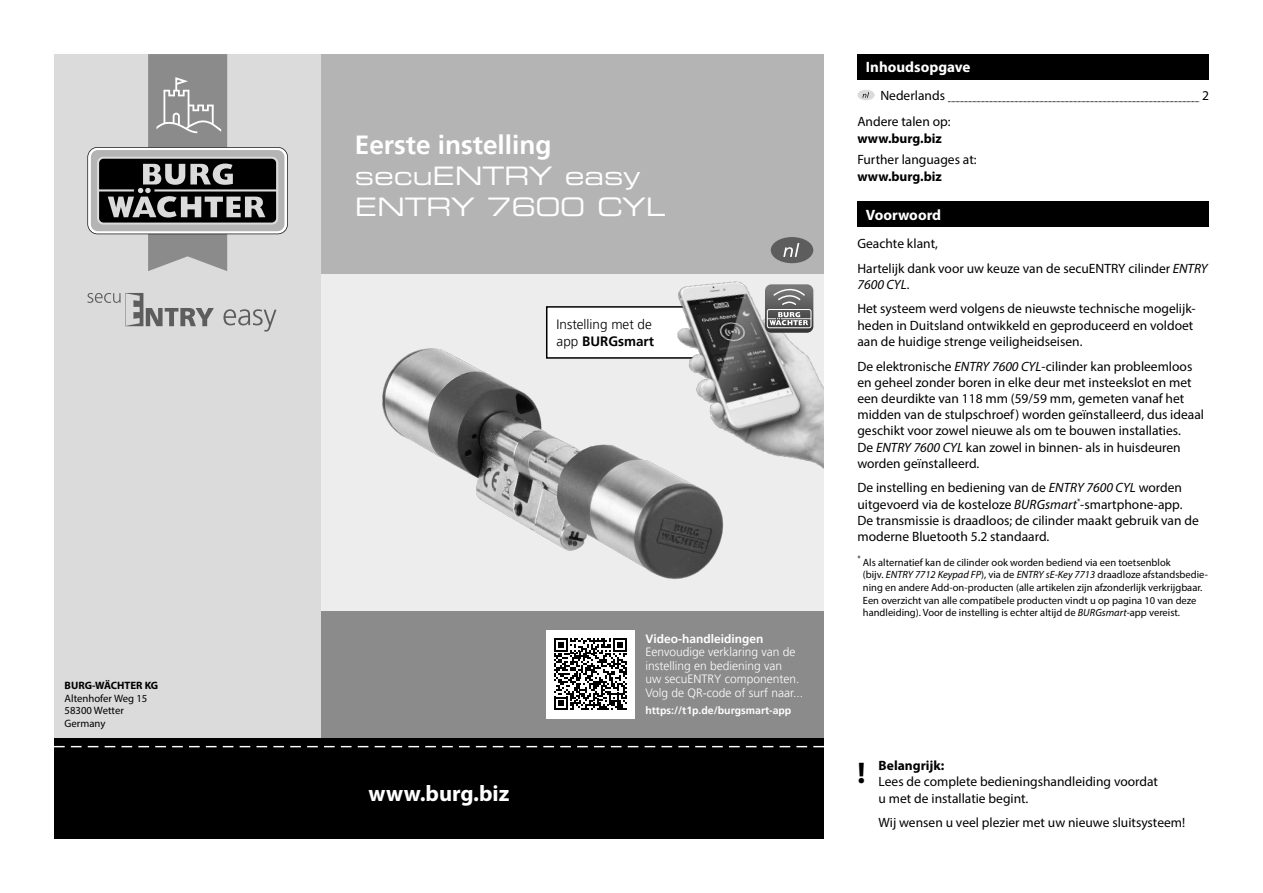
<style>
.page{position:relative;width:1263px;height:893px;background:#fff}
.page>*{position:absolute;margin:0;border:0;box-sizing:border-box;transform-origin:0 0}
.t1{font:700 30px "Myriad Pro";color:#000}
.t2{font:700 26.25px "Frutiger LT Pro";color:#fff}
.t3{font:25.5px "Eurostile LT Std Ex 2";color:#fff}
.t4{font:700 22.5px "Myriad Pro";color:#fff}
.t5{font:700 15px "Myriad Pro";color:#fff}
.t6{font:13.5px/16.2px "Myriad Pro";color:#000}
.t7{font:700 13.5px "Myriad Pro";color:#000}
.t8{font:300 13.5px/16.2px "Frutiger LT Pro";color:#000}
.t9{font:300 12px/13.5px "Frutiger LT Pro";color:#fff}
.t10{font:700 12px "Frutiger LT Pro";color:#fff}
.t11{font:10.65px/12.9px "Myriad Pro";color:#000}
.t12{font:700 10.65px "Myriad Pro";color:#000}
.t13{font:10.5px/12.6px "Myriad Pro";color:#000}
.t14{font:700 10.5px "Frutiger LT Pro";color:#fff}
.s1{font-weight:700}
.s2{font-style:italic}
</style>
<div class="page">
<div style="left:54px;top:738px;width:770px;height:101px;background:#000"></div>
<div style="left:54px;top:54px;width:267px;height:684px;background:#dbdbdb"></div>
<svg style="left:54px;top:746px;width:770px;height:1px"></svg>
<div style="left:321px;top:610px;width:503px;height:128px;background:#8b8b8b"></div>
<div style="left:321px;top:54px;width:503px;height:220px;background:#b4b4b4"></div>
<div style="left:321px;top:274px;width:503px;height:336px;background:#ededed"></div>
<svg style="left:87px;top:54px;width:201px;height:217px"></svg>
<div style="left:857px;top:54px;width:352px;height:26px;background:#000"></div>
<div style="left:857px;top:202px;width:352px;height:25px;background:#000"></div>
<div style="left:546px;top:306px;width:175px;height:53px;background:#fff;border:2px solid #000"></div>
<img style="left:673px;top:281px;width:151px;height:188px">
<svg style="left:765px;top:284px;width:48px;height:49px;background:#7c7c7c"></svg>
<div style="left:546px;top:630px;width:89px;height:88px;background:#fff"></div>
<svg style="left:554px;top:638px;width:73px;height:72px"></svg>
<svg style="left:948px;top:101px;width:251px;height:1px"></svg>
<div style="left:857px;top:90px;width:18px;height:10px;background:#dbdbdb;border-radius:50%"></div>
<svg style="left:862px;top:92px;width:7px;height:6px"></svg>
<div style="left:771px;top:237px;width:42px;height:26px;background:#5d5d5d;border-radius:50%"></div>
<svg style="left:783px;top:243px;width:16px;height:14px"></svg>
<svg style="left:87px;top:293px;width:127px;height:33px"></svg>
<svg style="left:223px;top:309px;width:53px;height:23px"></svg>
<img style="left:382px;top:331px;width:358px;height:248px">
<p class="t12" style="left:65px;top:678px;width:95px">BURG-WÄCHTER KG</p>
<p class="t11" style="left:65px;top:691px;width:84px">Altenhofer Weg 15<br>58300 Wetter<br>Germany</p>
<p class="t5" style="left:866px;top:58px;width:106px">Inhoudsopgave</p>
<p class="t6" style="left:880px;top:87px;width:66px">Nederlands</p>
<p class="t6" style="left:1202px;top:87px;width:8px">2</p>
<p class="t6" style="left:857px;top:113px;width:95px">Andere talen op:</p>
<p class="t7" style="left:857px;top:129px;width:86px">www.burg.biz</p>
<p class="t6" style="left:857px;top:151px;width:121px">Further languages at:</p>
<h2 class="t2" style="left:355px;top:129px;width:198px">Eerste instelling</h2>
<h3 class="t3" style="left:355px;top:158px;width:287px">secuENTRY easy</h3>
<p class="t7" style="left:857px;top:168px;width:86px">www.burg.biz</p>
<h3 class="t3" style="left:355px;top:189px;width:312px">ENTRY 7600 CYL</h3>
<p class="t5" style="left:866px;top:205px;width:77px">Voorwoord</p>
<p class="t8" style="left:557px;top:317px;width:99px">Instelling met de app <span class="s1">BURGsmart</span></p>
<h3 class="t4" style="left:369px;top:779px;width:142px">www.burg.biz</h3>
<p class="t10" style="left:645px;top:631px;width:120px">Video-handleidingen</p>
<p class="t9" style="left:645px;top:645px;width:159px">Eenvoudige verklaring van de instelling en bediening van<br>uw secuENTRY componenten.<br>Volg de QR-code of surf naar...</p>
<p class="t14" style="left:645px;top:704px;width:147px">https://t1p.de/burgsmart-app</p>
<p class="t6" style="left:857px;top:231px;width:352px;line-height:24.8px">Geachte klant,<br>Hartelijk dank voor uw keuze van de secuENTRY cilinder <span class="s2">ENTRY</span></p>
<p class="t6" style="left:857px;top:272px;width:340px;line-height:24.8px"><span class="s2">7600 CYL</span>.<br>Het systeem werd volgens de nieuwste technische mogelijk-</p>
<p class="t6" style="left:857px;top:317px;width:337px">heden in Duitsland ontwikkeld en geproduceerd en voldoet aan de huidige strenge veiligheidseisen.</p>
<p class="t6" style="left:857px;top:358px;width:348px">De elektronische <span class="s2">ENTRY 7600 CYL</span>-cilinder kan probleemloos en geheel zonder boren in elke deur met insteekslot en met een deurdikte van 118 mm (59/59 mm, gemeten vanaf het midden van de stulpschroef) worden geïnstalleerd, dus ideaal geschikt voor zowel nieuwe als om te bouwen installaties.<br>De <span class="s2">ENTRY 7600 CYL</span> kan zowel in binnen- als in huisdeuren worden geïnstalleerd.</p>
<p class="t6" style="left:857px;top:480px;width:343px">De instelling en bediening van de <span class="s2">ENTRY 7600 CYL</span> worden uitgevoerd via de kosteloze <span class="s2">BURGsmart</span><sup>*</sup>-smartphone-app.<br>De transmissie is draadloos; de cilinder maakt gebruik van de moderne Bluetooth 5.2 standaard.</p>
<p class="t13" style="left:863px;top:556px;width:347px;text-indent:-5px"><sup>*</sup> Als alternatief kan de cilinder ook worden bediend via een toetsenblok<br>(bijv. <span class="s2">ENTRY 7712 Keypad FP</span>), via de <span class="s2">ENTRY sE-Key 7713</span> draadloze afstandsbedie&shy;ning en andere Add-on-producten (alle artikelen zijn afzonderlijk verkrijgbaar.<br>Een overzicht van alle compatibele producten vindt u op pagina 10 van deze handleiding). Voor de instelling is echter altijd de <span class="s2">BURGsmart</span>-app vereist.</p>
<h1 class="t1" style="left:857px;top:753px;width:10px">!</h1>
<p class="t7" style="left:879px;top:757px;width:67px">Belangrijk:</p>
<p class="t6" style="left:879px;top:774px;width:281px">Lees de complete bedieningshandleiding voordat u met de installatie begint.</p>
<p class="t6" style="left:879px;top:814px;width:308px">Wij wensen u veel plezier met uw nieuwe sluitsysteem!</p>
</div>
